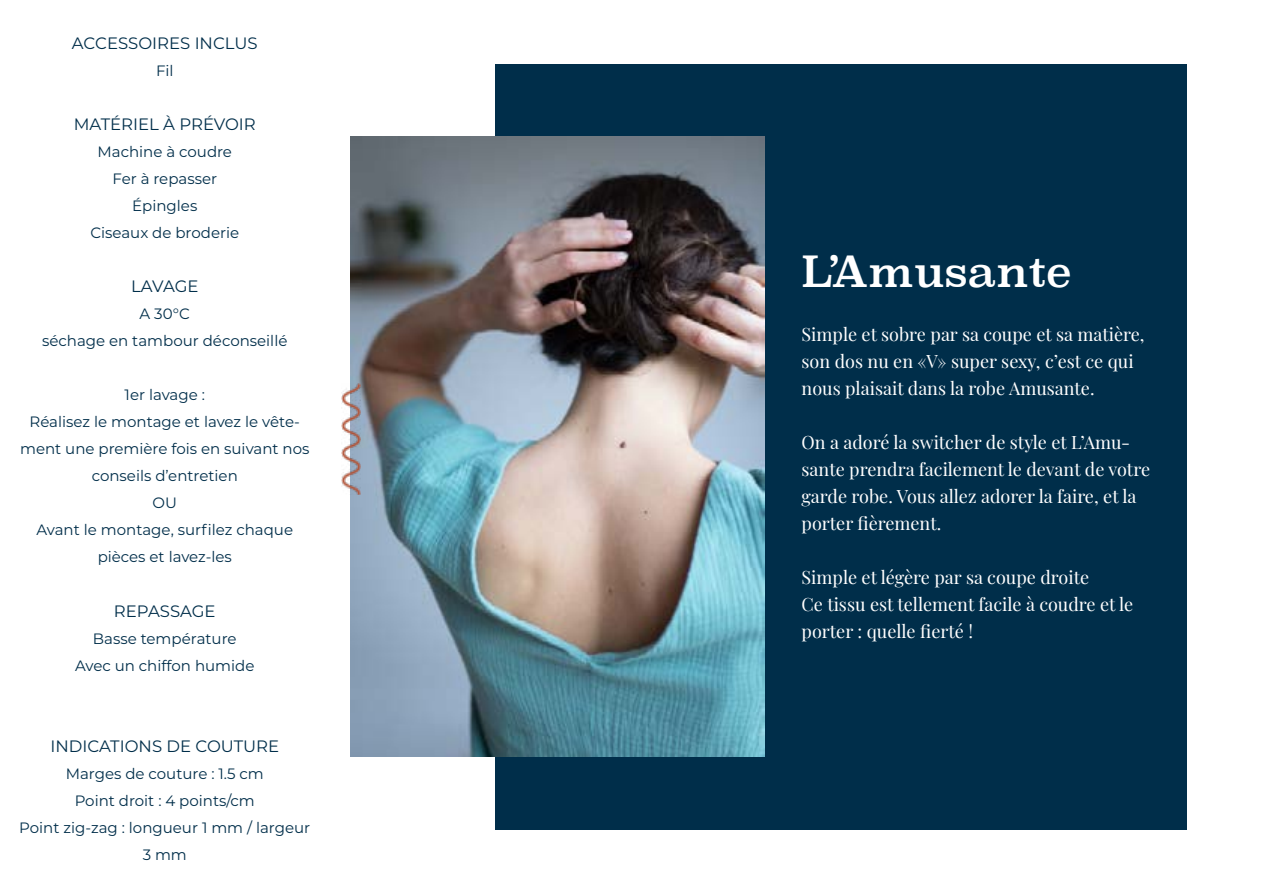
<style>
.page{position:relative;width:1263px;height:893px;background:#fff}
.page>*{position:absolute;margin:0;border:0;box-sizing:border-box;transform-origin:0 0}
.t1{font:42px "Superclarendon Rg";color:#fff}
.t2{font:18px/27px "Playfair Display";color:#fff}
.t3{font:16.5px "Montserrat";color:#002e4a}
.t4{font:15px/27px "Montserrat";color:#002e4a;text-align:center}
</style>
<div class="page">
<div style="left:495px;top:64px;width:691px;height:765px;background:#002e4a"></div>
<img style="left:351px;top:136px;width:413px;height:620px">
<img style="left:341px;top:384px;width:19px;height:110px">
<p class="t3" style="left:72px;top:32px;width:187px">ACCESSOIRES INCLUS</p>
<p class="t4" style="left:156px;top:57px;width:19px">Fil</p>
<p class="t3" style="left:74px;top:113px;width:184px">MATÉRIEL À PRÉVOIR</p>
<p class="t4" style="left:90px;top:138px;width:150px">Machine à coudre<br>Fer à repasser<br>Épingles<br>Ciseaux de broderie</p>
<p class="t3" style="left:131px;top:275px;width:69px">LAVAGE</p>
<p class="t4" style="left:42px;top:300px;width:247px">A 30°C<br>séchage en tambour déconseillé</p>
<p class="t4" style="left:20px;top:381px;width:291px">1er lavage :<br>Réalisez le montage et lavez le vête&shy;ment une première fois en suivant nos conseils d’entretien<br>OU<br>Avant le montage, surfilez chaque pièces et lavez-les</p>
<p class="t3" style="left:114px;top:599px;width:103px">REPASSAGE</p>
<p class="t4" style="left:75px;top:624px;width:181px">Basse température<br>Avec un chiffon humide</p>
<p class="t3" style="left:50px;top:734px;width:230px">INDICATIONS DE COUTURE</p>
<p class="t4" style="left:19px;top:759px;width:292px">Marges de couture : 1.5 cm<br>Point droit : 4 points/cm<br>Point zig-zag : longueur 1 mm / largeur<br>3 mm</p>
<h1 class="t1" style="left:801px;top:247px;width:272px">L’Amusante</h1>
<p class="t2" style="left:801px;top:319px;width:344px">Simple et sobre par sa coupe et sa matière, son dos nu en «V» super sexy, c’est ce qui nous plaisait dans la robe Amusante.</p>
<p class="t2" style="left:801px;top:427px;width:350px">On a adoré la switcher de style et L’Amu&shy;sante prendra facilement le devant de votre garde robe. Vous allez adorer la faire, et la porter fièrement.</p>
<p class="t2" style="left:801px;top:562px;width:333px">Simple et légère par sa coupe droite<br>Ce tissu est tellement facile à coudre et le porter : quelle fierté !</p>
</div>
